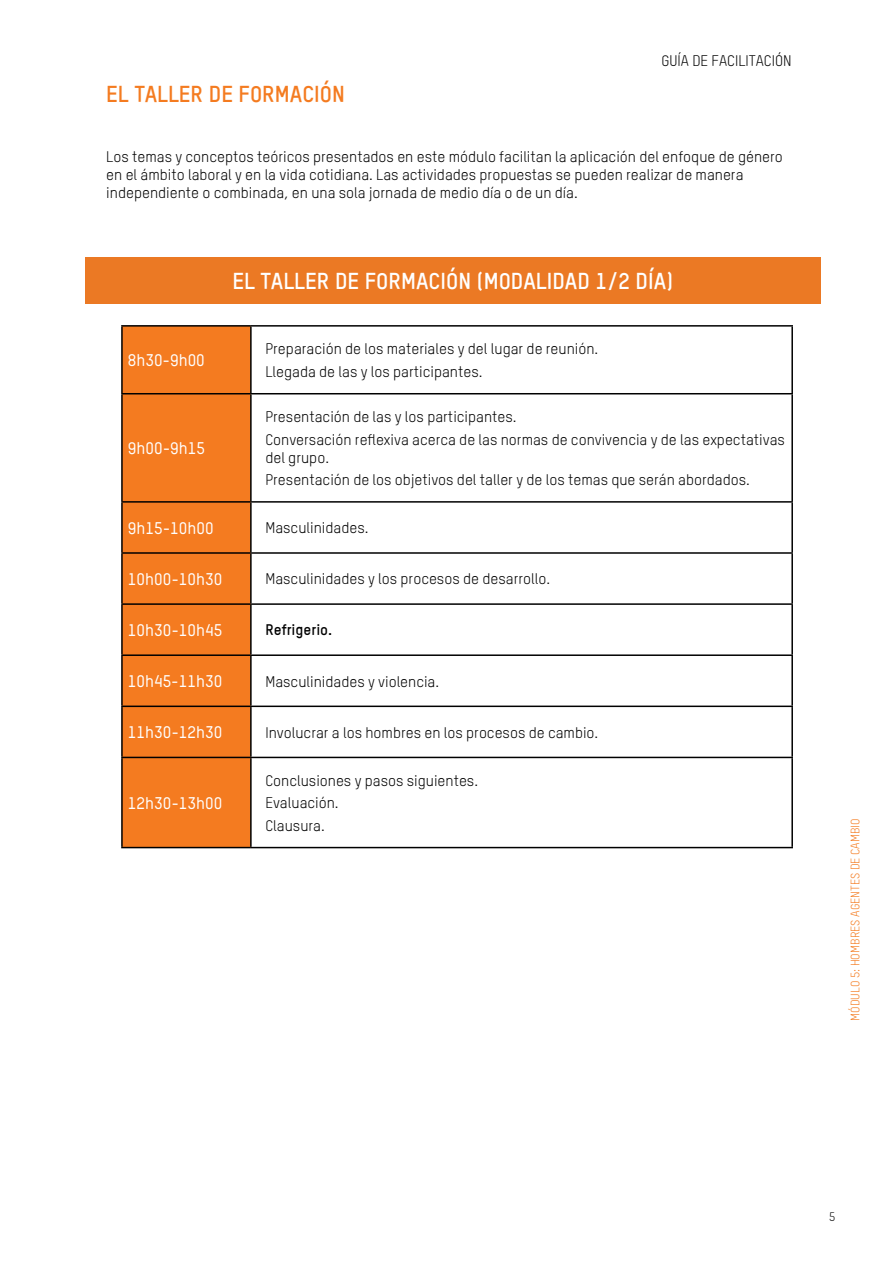
<style>
.page{position:relative;width:893px;height:1263px;background:#fff}
.page>*{position:absolute;margin:0;border:0;box-sizing:border-box;transform-origin:0 0}
.t1{font:700 22.5px "Oxfam TSTARPRO";color:#fff}
.t2{font:700 22.5px "Oxfam TSTARPRO";color:#f47b20}
.t3{font:500 16.5px "Oxfam TSTARPRO";color:#fff}
.t4{font:15px/22.2px "Oxfam TSTARPRO";color:#000}
.t5{font:700 15px "Oxfam TSTARPRO";color:#000}
.t6{font:12px "Oxfam TSTARPRO";color:#f47b20}
.t7{font:12px "Oxfam TSTARPRO";color:#000}
</style>
<div class="page">
<div style="left:123px;top:327px;width:127px;height:520px;background:#f47b20"></div>
<hr style="left:251px;top:393px;width:542px;height:1px;background:#000">
<hr style="left:251px;top:325px;width:542px;height:2px;background:#000">
<hr style="left:791px;top:327px;width:2px;height:66px;background:#000">
<hr style="left:791px;top:394px;width:2px;height:107px;background:#000">
<hr style="left:251px;top:501px;width:542px;height:2px;background:#000">
<hr style="left:791px;top:503px;width:2px;height:49px;background:#000">
<hr style="left:251px;top:552px;width:542px;height:2px;background:#000">
<hr style="left:791px;top:554px;width:2px;height:49px;background:#000">
<hr style="left:251px;top:603px;width:542px;height:2px;background:#000">
<hr style="left:791px;top:605px;width:2px;height:49px;background:#000">
<hr style="left:251px;top:654px;width:542px;height:2px;background:#000">
<hr style="left:791px;top:656px;width:2px;height:49px;background:#000">
<hr style="left:251px;top:705px;width:542px;height:2px;background:#000">
<hr style="left:791px;top:707px;width:2px;height:50px;background:#000">
<hr style="left:251px;top:757px;width:542px;height:1px;background:#000">
<hr style="left:791px;top:758px;width:2px;height:89px;background:#000">
<hr style="left:251px;top:847px;width:542px;height:1px;background:#000">
<hr style="left:121px;top:327px;width:2px;height:66px;background:#000">
<hr style="left:121px;top:325px;width:130px;height:2px;background:#000">
<hr style="left:250px;top:327px;width:2px;height:66px;background:#000">
<hr style="left:121px;top:394px;width:2px;height:107px;background:#000">
<hr style="left:121px;top:393px;width:130px;height:1px;background:#000">
<hr style="left:250px;top:394px;width:2px;height:107px;background:#000">
<hr style="left:121px;top:503px;width:2px;height:49px;background:#000">
<hr style="left:121px;top:501px;width:130px;height:2px;background:#000">
<hr style="left:250px;top:503px;width:2px;height:49px;background:#000">
<hr style="left:121px;top:554px;width:2px;height:49px;background:#000">
<hr style="left:121px;top:552px;width:130px;height:2px;background:#000">
<hr style="left:250px;top:554px;width:2px;height:49px;background:#000">
<hr style="left:121px;top:605px;width:2px;height:49px;background:#000">
<hr style="left:121px;top:603px;width:130px;height:2px;background:#000">
<hr style="left:250px;top:605px;width:2px;height:49px;background:#000">
<hr style="left:121px;top:656px;width:2px;height:49px;background:#000">
<hr style="left:121px;top:654px;width:130px;height:2px;background:#000">
<hr style="left:250px;top:656px;width:2px;height:49px;background:#000">
<hr style="left:121px;top:707px;width:2px;height:50px;background:#000">
<hr style="left:121px;top:705px;width:130px;height:2px;background:#000">
<hr style="left:250px;top:707px;width:2px;height:50px;background:#000">
<hr style="left:121px;top:758px;width:2px;height:89px;background:#000">
<hr style="left:121px;top:757px;width:130px;height:1px;background:#000">
<hr style="left:121px;top:847px;width:130px;height:1px;background:#000">
<hr style="left:250px;top:758px;width:2px;height:89px;background:#000">
<div style="left:85px;top:257px;width:736px;height:47px;background:#eb7924"></div>
<h1 class="t2" style="left:106px;top:81px;width:240px">EL TALLER DE FORMACIÓN</h1>
<p class="t4" style="left:661px;top:49px;width:132px">GUÍA DE FACILITACIÓN</p>
<p class="t4" style="left:106px;top:147px;width:678px;line-height:18px">Los temas y conceptos teóricos presentados en este módulo facilitan la aplicación del enfoque de género en el ámbito laboral y en la vida cotidiana. Las actividades propuestas se pueden realizar de manera independiente o combinada, en una sola jornada de medio día o de un día.</p>
<h1 class="t1" style="left:232px;top:267px;width:442px">EL TALLER DE FORMACIÓN (MODALIDAD 1/2 DÍA)</h1>
<p class="t3" style="left:128px;top:350px;width:78px">8h30-9h00</p>
<p class="t4" style="left:265px;top:338px;width:334px">Preparación de los materiales y del lugar de reunión.<br>Llegada de las y los participantes.</p>
<p class="t3" style="left:128px;top:438px;width:79px">9h00-9h15</p>
<p class="t4" style="left:265px;top:406px;width:521px">Presentación de las y los participantes.<br>Conversación reflexiva acerca de las normas de convivencia y de las expectativas</p>
<p class="t4" style="left:265px;top:446px;width:486px">del grupo.<br>Presentación de los objetivos del taller y de los temas que serán abordados.</p>
<p class="t3" style="left:128px;top:518px;width:87px">9h15-10h00</p>
<p class="t4" style="left:265px;top:517px;width:105px">Masculinidades.</p>
<p class="t3" style="left:128px;top:569px;width:96px">10h00-10h30</p>
<p class="t4" style="left:265px;top:568px;width:286px">Masculinidades y los procesos de desarrollo.</p>
<p class="t3" style="left:128px;top:620px;width:96px">10h30-10h45</p>
<p class="t5" style="left:265px;top:621px;width:68px">Refrigerio.</p>
<p class="t3" style="left:128px;top:671px;width:96px">10h45-11h30</p>
<p class="t4" style="left:265px;top:670px;width:175px">Masculinidades y violencia.</p>
<p class="t3" style="left:128px;top:722px;width:96px">11h30-12h30</p>
<p class="t4" style="left:265px;top:721px;width:334px">Involucrar a los hombres en los procesos de cambio.</p>
<p class="t3" style="left:128px;top:793px;width:96px">12h30-13h00</p>
<p class="t4" style="left:265px;top:769px;width:214px">Conclusiones y pasos siguientes.<br>Evaluación.<br>Clausura.</p>
<p class="t6" style="left:848px;top:1020px;width:204px;rotate:-90deg">MÓDULO 5: HOMBRES AGENTES DE CAMBIO</p>
<p class="t7" style="left:829px;top:1210px;width:8px">5</p>
</div>
